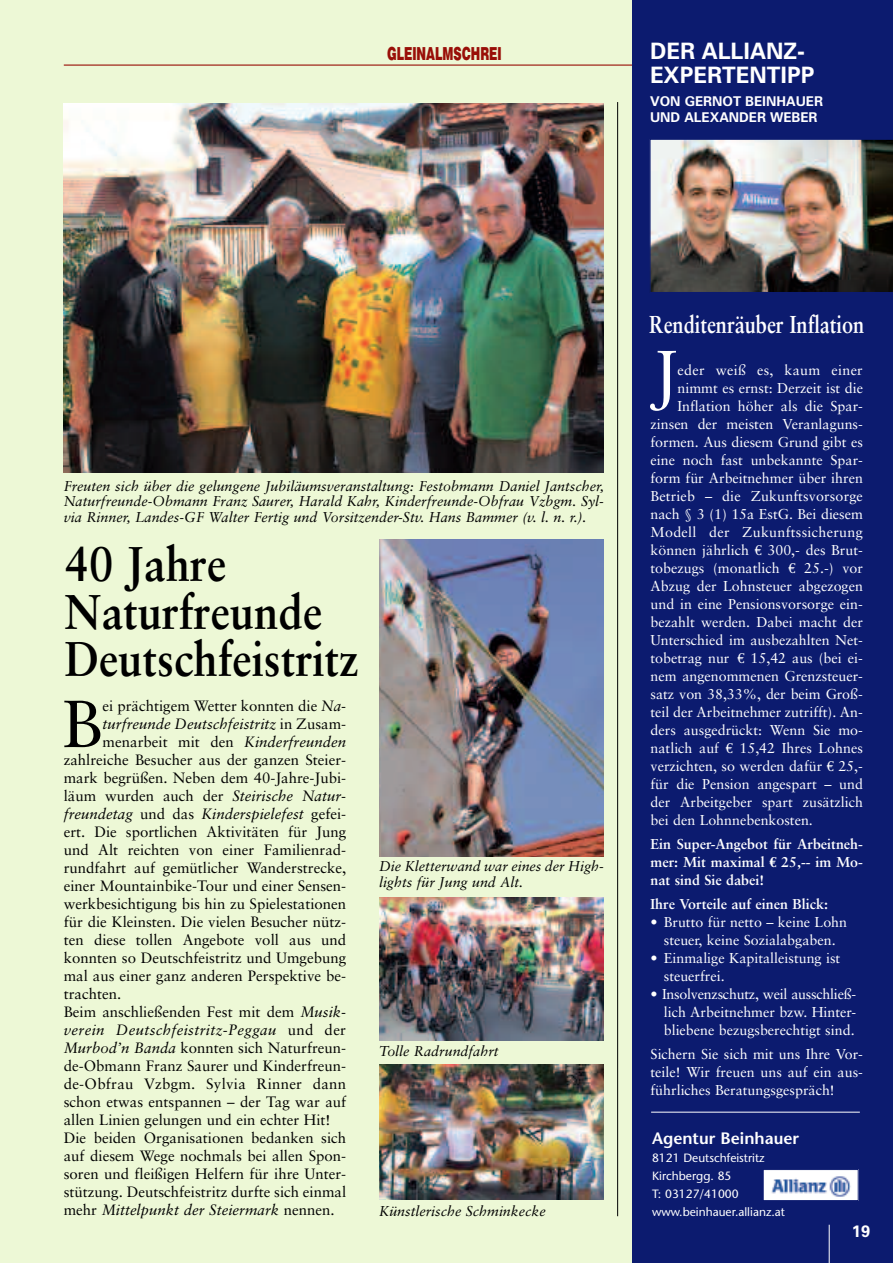
<style>
.page{position:relative;width:893px;height:1263px;background:#edf8d6}
.page>*{position:absolute;margin:0;border:0;box-sizing:border-box;transform-origin:0 0}
.t1{font:66.6px "Sabon";color:#000}
.t2{font:65.85px "Sabon";color:#fff}
.t3{font:700 48.75px/47.2px "Sabon";color:#000;scale:.9 1}
.t4{font:700 24.45px "Sabon";color:#fff;scale:.82 1}
.t5{font:22.65px/24px "Zurich BT Bold";color:#fff}
.t6{font:700 17.7px "Europa SB";color:#990f08;scale:.66 1}
.t7{font:600 16.5px "Stone Sans";color:#fff}
.t8{font:16.5px "Zurich BT Bold";color:#fff}
.t9{font:15px "Sabon";color:#000}
.t10{font:italic 15px "Sabon";color:#000}
.t11{font:italic 15px "Sabon";letter-spacing:.02em;color:#000}
.t12{font:15px "Sabon";letter-spacing:.02em;color:#000}
.t13{font:14.25px/18px "Sabon";color:#fff;text-align:justify}
.t14{font:italic 14.25px/15.8px "Sabon";color:#000;text-align:justify}
.t15{font:700 14.25px/18px "Sabon";color:#fff;text-align:justify}
.t16{font:14.25px "Sabon";letter-spacing:.02em;color:#fff}
.t17{font:13.5px/16.5px "Zurich BT Bold";color:#fff}
.t18{font:12px/18px "Stone Sans";color:#fff}
.s1{font-style:italic}
.s2{font-style:normal}
.s3{font-family:"Euro Serif"}
</style>
<div class="page">
<hr style="left:64px;top:65px;width:765px;height:1px;background:#990f08">
<div style="left:632px;top:0;width:261px;height:1263px;background:#0c1b6f"></div>
<img style="left:765px;top:1171px;width:92px;height:28px">
<div style="left:763px;top:1169px;width:96px;height:32px;border:1px solid #0c1b6f"></div>
<hr style="left:651px;top:1112px;width:209px;height:1px;background:#fff">
<img style="left:649px;top:139px;width:244px;height:153px">
<hr style="left:829px;top:1225px;width:1px;height:38px;background:#fff">
<img style="left:64px;top:104px;width:540px;height:368px">
<img style="left:379px;top:539px;width:225px;height:317px">
<img style="left:379px;top:1065px;width:225px;height:134px">
<img style="left:379px;top:897px;width:225px;height:143px">
<hr style="left:617px;top:102px;width:1px;height:1114px;background:#000">
<p class="t6" style="left:387px;top:44px;width:175px">GLEINALMSCHREI</p>
<h3 class="t5" style="left:650px;top:40px;width:166px">DER ALLIANZ-<br>EXPERTENTIPP</h3>
<p class="t17" style="left:650px;top:93px;width:174px">VON GERNOT BEINHAUER<br>UND ALEXANDER WEBER</p>
<p class="t14" style="left:64px;top:479px;width:542px">Freuten sich über die gelungene Jubiläumsveranstaltung: Festobmann Daniel Jantscher, Naturfreunde-Obmann Franz Saurer, Harald Kahr, Kinderfreunde-Obfrau Vzbgm. Syl&shy;via Rinner, Landes-GF Walter Fertig und Vorsitzender-Stv. Hans Bammer (v. l. n. r.).</p>
<h3 class="t3" style="left:65px;top:545px;width:328px">40 Jahre<br>Naturfreunde<br>Deutschfeistritz</h3>
<h1 class="t1" style="left:62px;top:696px;width:42px">B</h1>
<p class="t9" style="left:103px;top:700px;width:245px">ei prächtigem Wetter konnten die <span class="s1">Na-</span></p>
<p class="t10" style="left:103px;top:718px;width:245px">turfreunde Deutschfeistritz <span class="s2">in Zusam-</span></p>
<p class="t9" style="left:103px;top:736px;width:245px">menarbeit mit den <span class="s1">Kinderfreunden</span></p>
<p class="t9" style="left:64px;top:754px;width:284px">zahlreiche Besucher aus der ganzen Steier-</p>
<p class="t9" style="left:64px;top:772px;width:284px">mark begrüßen. Neben dem 40-Jahre-Jubi-</p>
<p class="t9" style="left:64px;top:790px;width:284px">läum wurden auch der <span class="s1">Steirische Natur-</span></p>
<p class="t10" style="left:64px;top:808px;width:284px">freundetag <span class="s2">und das</span> Kinderspielefest <span class="s2">gefei-</span></p>
<p class="t9" style="left:64px;top:826px;width:284px">ert. Die sportlichen Aktivitäten für Jung</p>
<p class="t9" style="left:64px;top:844px;width:284px">und Alt reichten von einer Familienrad-</p>
<p class="t9" style="left:64px;top:862px;width:284px">rundfahrt auf gemütlicher Wanderstrecke,</p>
<p class="t9" style="left:64px;top:880px;width:284px">einer Mountainbike-Tour und einer Sensen-</p>
<p class="t9" style="left:64px;top:898px;width:284px">werkbesichtigung bis hin zu Spielestationen</p>
<p class="t9" style="left:64px;top:916px;width:284px">für die Kleinsten. Die vielen Besucher nütz-</p>
<p class="t9" style="left:64px;top:934px;width:284px">ten diese tollen Angebote voll aus und</p>
<p class="t9" style="left:64px;top:952px;width:284px">konnten so Deutschfeistritz und Umgebung</p>
<p class="t9" style="left:64px;top:970px;width:284px">mal aus einer ganz anderen Perspektive be-</p>
<p class="t9" style="left:64px;top:988px;width:59px">trachten.</p>
<p class="t9" style="left:64px;top:1006px;width:284px">Beim anschließenden Fest mit dem <span class="s1">Musik-</span></p>
<p class="t11" style="left:64px;top:1024px;width:284px">verein Deutschfeistritz-Peggau <span class="s2">und der</span></p>
<p class="t9" style="left:64px;top:1042px;width:284px"><span class="s1">Murbod’n Banda</span> konnten sich Naturfreun-</p>
<p class="t9" style="left:64px;top:1060px;width:284px">de-Obmann Franz Saurer und Kinderfreun-</p>
<p class="t12" style="left:64px;top:1078px;width:284px">de-Obfrau Vzbgm. Sylvia Rinner dann</p>
<p class="t9" style="left:64px;top:1096px;width:284px">schon etwas entspannen – der Tag war auf</p>
<p class="t9" style="left:64px;top:1114px;width:268px">allen Linien gelungen und ein echter Hit!</p>
<p class="t9" style="left:64px;top:1132px;width:284px">Die beiden Organisationen bedanken sich</p>
<p class="t9" style="left:64px;top:1150px;width:284px">auf diesem Wege nochmals bei allen Spon-</p>
<p class="t9" style="left:64px;top:1168px;width:284px">soren und fleißigen Helfern für ihre Unter-</p>
<p class="t9" style="left:64px;top:1186px;width:284px">stützung. Deutschfeistritz durfte sich einmal</p>
<p class="t10" style="left:64px;top:1204px;width:272px"><span class="s2">mehr</span> Mittelpunkt der Steiermark <span class="s2">nennen.</span></p>
<p class="t14" style="left:379px;top:859px;width:226px">Die Kletterwand war eines der High&shy;lights für Jung und Alt.</p>
<p class="t14" style="left:379px;top:1044px;width:121px">Tolle Radrundfahrt</p>
<p class="t14" style="left:379px;top:1204px;width:168px">Künstlerische Schminkecke</p>
<h3 class="t4" style="left:649px;top:315px;width:264px">Renditenräuber Inflation</h3>
<h2 class="t2" style="left:652px;top:346px;width:27px">J</h2>
<p class="t16" style="left:678px;top:364px;width:187px">eder weiß es, kaum einer</p>
<p class="t13" style="left:678px;top:380px;width:187px">nimmt es ernst: Derzeit ist die</p>
<p class="t13" style="left:678px;top:398px;width:187px">Inflation höher als die Spar-</p>
<p class="t13" style="left:651px;top:416px;width:214px">zinsen der meisten Veranlaguns-</p>
<p class="t13" style="left:651px;top:434px;width:214px">formen. Aus diesem Grund gibt es</p>
<p class="t13" style="left:651px;top:452px;width:214px">eine noch fast unbekannte Spar-</p>
<p class="t13" style="left:651px;top:470px;width:214px">form für Arbeitnehmer über ihren</p>
<p class="t13" style="left:651px;top:488px;width:214px">Betrieb – die Zukunftsvorsorge</p>
<p class="t13" style="left:651px;top:506px;width:214px">nach § 3 (1) 15a EstG. Bei diesem</p>
<p class="t16" style="left:651px;top:526px;width:214px">Modell der Zukunftssicherung</p>
<p class="t13" style="left:651px;top:542px;width:214px">können jährlich <span class="s3">€</span> 300,- des Brut-</p>
<p class="t13" style="left:651px;top:560px;width:214px">tobezugs (monatlich <span class="s3">€</span> 25.-) vor</p>
<p class="t13" style="left:651px;top:578px;width:214px">Abzug der Lohnsteuer abgezogen</p>
<p class="t13" style="left:651px;top:596px;width:214px">und in eine Pensionsvorsorge ein-</p>
<p class="t13" style="left:651px;top:614px;width:214px">bezahlt werden. Dabei macht der</p>
<p class="t13" style="left:651px;top:632px;width:214px">Unterschied im ausbezahlten Net-</p>
<p class="t13" style="left:651px;top:650px;width:214px">tobetrag nur <span class="s3">€</span> 15,42 aus (bei ei-</p>
<p class="t13" style="left:651px;top:668px;width:214px">nem angenommenen Grenzsteuer-</p>
<p class="t13" style="left:651px;top:686px;width:214px">satz von 38,33%, der beim Groß-</p>
<p class="t13" style="left:651px;top:704px;width:214px">teil der Arbeitnehmer zutrifft). An-</p>
<p class="t13" style="left:651px;top:722px;width:214px">ders ausgedrückt: Wenn Sie mo-</p>
<p class="t13" style="left:651px;top:740px;width:214px">natlich auf <span class="s3">€</span> 15,42 Ihres Lohnes</p>
<p class="t13" style="left:651px;top:758px;width:214px">verzichten, so werden dafür <span class="s3">€</span> 25,-</p>
<p class="t13" style="left:651px;top:776px;width:214px">für die Pension angespart – und</p>
<p class="t13" style="left:651px;top:794px;width:214px">der Arbeitgeber spart zusätzlich</p>
<p class="t13" style="left:651px;top:812px;width:164px">bei den Lohnnebenkosten.</p>
<p class="t15" style="left:651px;top:836px;width:214px">Ein Super-Angebot für Arbeitneh&shy;mer: Mit maximal <span class="s3">€</span> 25,-- im Mo&shy;nat sind Sie dabei!</p>
<p class="t15" style="left:651px;top:896px;width:179px">Ihre Vorteile auf einen Blick:</p>
<p class="t13" style="left:651px;top:914px;width:198px;text-align:center">• Brutto für netto – keine Lohn steuer, keine Sozialabgaben.</p>
<p class="t13" style="left:664px;top:950px;width:178px;text-indent:-13px">• Einmalige Kapitalleistung ist steuerfrei.</p>
<p class="t13" style="left:664px;top:986px;width:194px;text-indent:-13px">• Insolvenzschutz, weil ausschließ&shy;lich Arbeitnehmer bzw. Hinter&shy;bliebene bezugsberechtigt sind.</p>
<p class="t13" style="left:651px;top:1046px;width:214px">Sichern Sie sich mit uns Ihre Vor&shy;teile! Wir freuen uns auf ein aus&shy;führliches Beratungsgespräch!</p>
<p class="t7" style="left:652px;top:1132px;width:148px">Agentur Beinhauer</p>
<p class="t18" style="left:652px;top:1150px;width:134px">8121 Deutschfeistritz<br>Kirchbergg. 85<br>T: 03127/41000 www.beinhauer.allianz.at</p>
<p class="t8" style="left:852px;top:1222px;width:20px">19</p>
</div>
